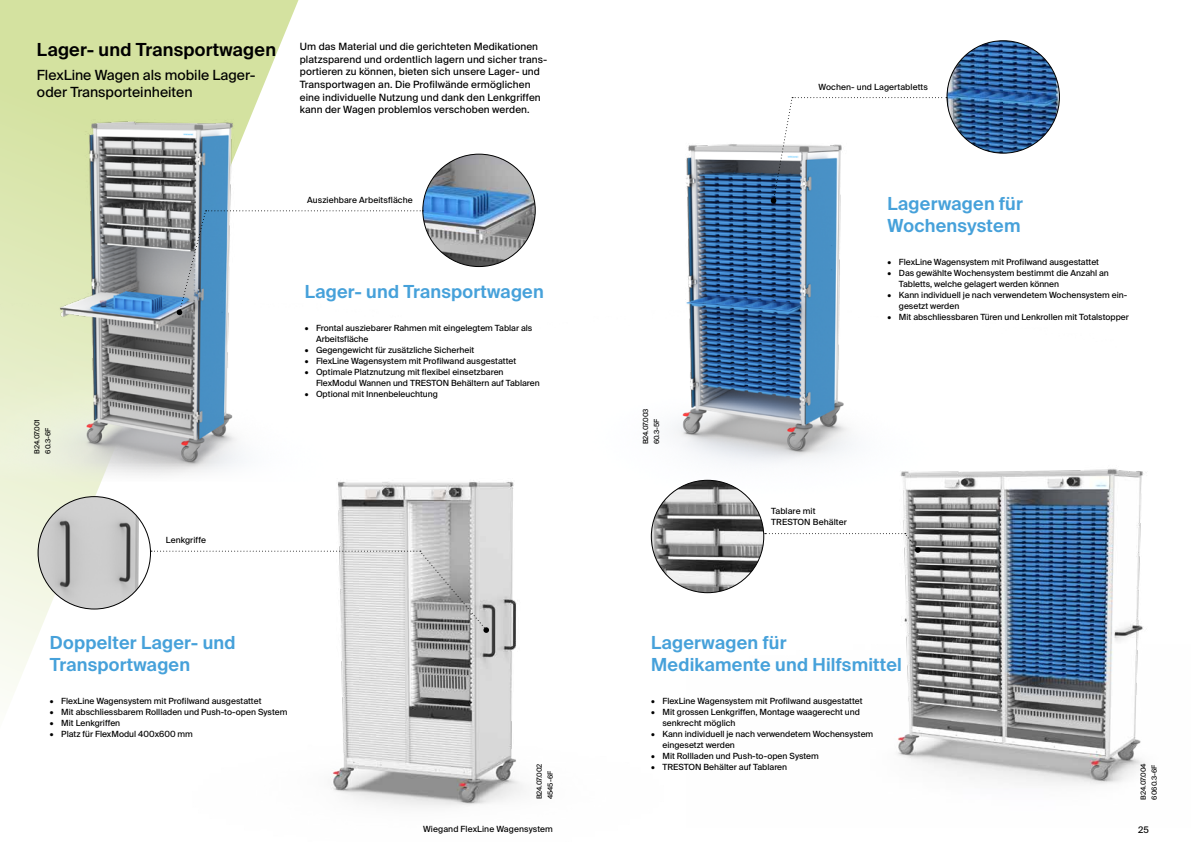
<style>
.page{position:relative;width:1191px;height:842px;background:#fff}
.page>*{position:absolute;margin:0;border:0;box-sizing:border-box;transform-origin:0 0}
.t1{font:600 18px/22px "Suisse Intl";letter-spacing:.01em;color:#46a1da}
.t2{font:600 18px "Suisse Intl";letter-spacing:.01em;color:#000}
.t3{font:14px/16.8px "Suisse Intl";color:#000}
.t4{font:10px/12.6px "Suisse Intl";letter-spacing:.01em;color:#000}
.t5{font:9px "Suisse Intl";color:#000}
.t6{font:8.5px/11px "Suisse Intl";color:#000}
.t7{font:7px/11px "Suisse Intl";color:#000}
</style>
<div class="page">
<img style="left:935px;top:470px;width:209px;height:315px">
<img style="left:470px;top:87px;width:648px;height:416px">
<svg style="left:0;top:0;width:299px;height:693px;fill:#d4e2a0"></svg>
<img style="left:423px;top:154px;width:112px;height:113px;border-radius:56px">
<img style="left:947px;top:41px;width:112px;height:112px;border-radius:56px">
<img style="left:42px;top:410px;width:893px;height:397px">
<img style="left:38px;top:497px;width:112px;height:112px;border-radius:56px">
<svg style="left:151px;top:551px;width:338px;height:82px"></svg>
<svg style="left:770px;top:97px;width:177px;height:106px"></svg>
<svg style="left:764px;top:533px;width:156px;height:20px"></svg>
<img style="left:0;top:91px;width:470px;height:391px">
<svg style="left:177px;top:210px;width:246px;height:105px"></svg>
<h1 class="t2" style="left:37px;top:40px;width:241px">Lager- und Transportwagen</h1>
<h2 class="t3" style="left:37px;top:67px;width:220px">FlexLine Wagen als mobile Lager&shy;oder Transporteinheiten</h2>
<p class="t4" style="left:300px;top:40px;width:249px">Um das Material und die gerichteten Medikationen platzsparend und ordentlich lagern und sicher trans&shy;portieren zu können, bieten sich unsere Lager- und Transportwagen an. Die Profilwände ermöglichen eine individuelle Nutzung und dank den Lenkgriffen kann der Wagen problemlos verschoben werden.</p>
<p class="t6" style="left:307px;top:194px;width:107px">Ausziehbare Arbeitsfläche</p>
<p class="t7" style="left:31px;top:454px;width:36px;rotate:-90deg">B24.07.001<br>60.3-6F</p>
<h1 class="t1" style="left:305px;top:281px;width:241px">Lager- und Transportwagen</h1>
<p class="t6" style="left:316px;top:323px;width:218px;text-indent:-11px">• Frontal ausziebarer Rahmen mit eingelegtem Tablar als<br>Arbeitsfläche</p>
<p class="t6" style="left:305px;top:345px;width:171px">• Gegengewicht für zusätzliche Sicherheit</p>
<p class="t6" style="left:305px;top:356px;width:213px">• FlexLine Wagensystem mit Profilwand ausgestattet</p>
<p class="t6" style="left:316px;top:367px;width:225px;text-indent:-11px">• Optimale Platznutzung mit flexibel einsetzbaren<br>FlexModul Wannen und TRESTON Behältern auf Tablaren</p>
<p class="t6" style="left:305px;top:389px;width:135px">• Optional mit Innenbeleuchtung</p>
<p class="t6" style="left:166px;top:535px;width:42px">Lenkgriffe</p>
<p class="t7" style="left:640px;top:444px;width:38px;rotate:-90deg">B24.07.003<br>60.3-5F</p>
<p class="t6" style="left:818px;top:82px;width:111px">Wochen- und Lagertabletts</p>
<h1 class="t1" style="left:887px;top:193px;width:137px">Lagerwagen für<br>Wochensystem</h1>
<p class="t6" style="left:887px;top:257px;width:213px">• FlexLine Wagensystem mit Profilwand ausgestattet</p>
<p class="t6" style="left:899px;top:268px;width:211px;text-indent:-11px">• Das gewählte Wochensystem bestimmt die Anzahl an<br>Tabletts, welche gelagert werden können</p>
<p class="t6" style="left:899px;top:290px;width:230px;text-indent:-11px">• Kann individuell je nach verwendetem Wochensystem ein&shy;gesetzt werden</p>
<p class="t6" style="left:887px;top:312px;width:243px">• Mit abschliessbaren Türen und Lenkrollen mit Totalstopper</p>
<p class="t6" style="left:771px;top:506px;width:77px">Tablare mit<br>TRESTON Behälter</p>
<h1 class="t1" style="left:50px;top:631px;width:187px">Doppelter Lager- und<br>Transportwagen</h1>
<p class="t6" style="left:50px;top:695px;width:213px">• FlexLine Wagensystem mit Profilwand ausgestattet</p>
<p class="t6" style="left:50px;top:706px;width:239px">• Mit abschliessbarem Rollladen und Push-to-open System</p>
<p class="t6" style="left:50px;top:717px;width:72px">• Mit Lenkgriffen</p>
<p class="t6" style="left:50px;top:728px;width:144px">• Platz für FlexModul 400x600 mm</p>
<p class="t7" style="left:534px;top:799px;width:37px;rotate:-90deg">B24.07.002<br>4545-6F</p>
<h1 class="t1" style="left:651px;top:631px;width:252px">Lagerwagen für<br>Medikamente und Hilfsmittel</h1>
<p class="t6" style="left:651px;top:695px;width:213px">• FlexLine Wagensystem mit Profilwand ausgestattet</p>
<p class="t6" style="left:662px;top:706px;width:199px;text-indent:-11px">• Mit grossen Lenkgriffen, Montage waagerecht und senkrecht möglich</p>
<p class="t6" style="left:662px;top:728px;width:212px;text-indent:-11px">• Kann individuell je nach verwendetem Wochensystem eingesetzt werden</p>
<p class="t6" style="left:651px;top:750px;width:169px">• Mit Rollladen und Push-to-open System</p>
<p class="t6" style="left:651px;top:761px;width:138px">• TRESTON Behälter auf Tablaren</p>
<p class="t7" style="left:1138px;top:799px;width:38px;rotate:-90deg">B24.07.004<br>6060.3-6F</p>
<p class="t6" style="left:423px;top:824px;width:131px">Wiegand FlexLine Wagensystem</p>
<p class="t5" style="left:1138px;top:824px;width:12px">25</p>
</div>
